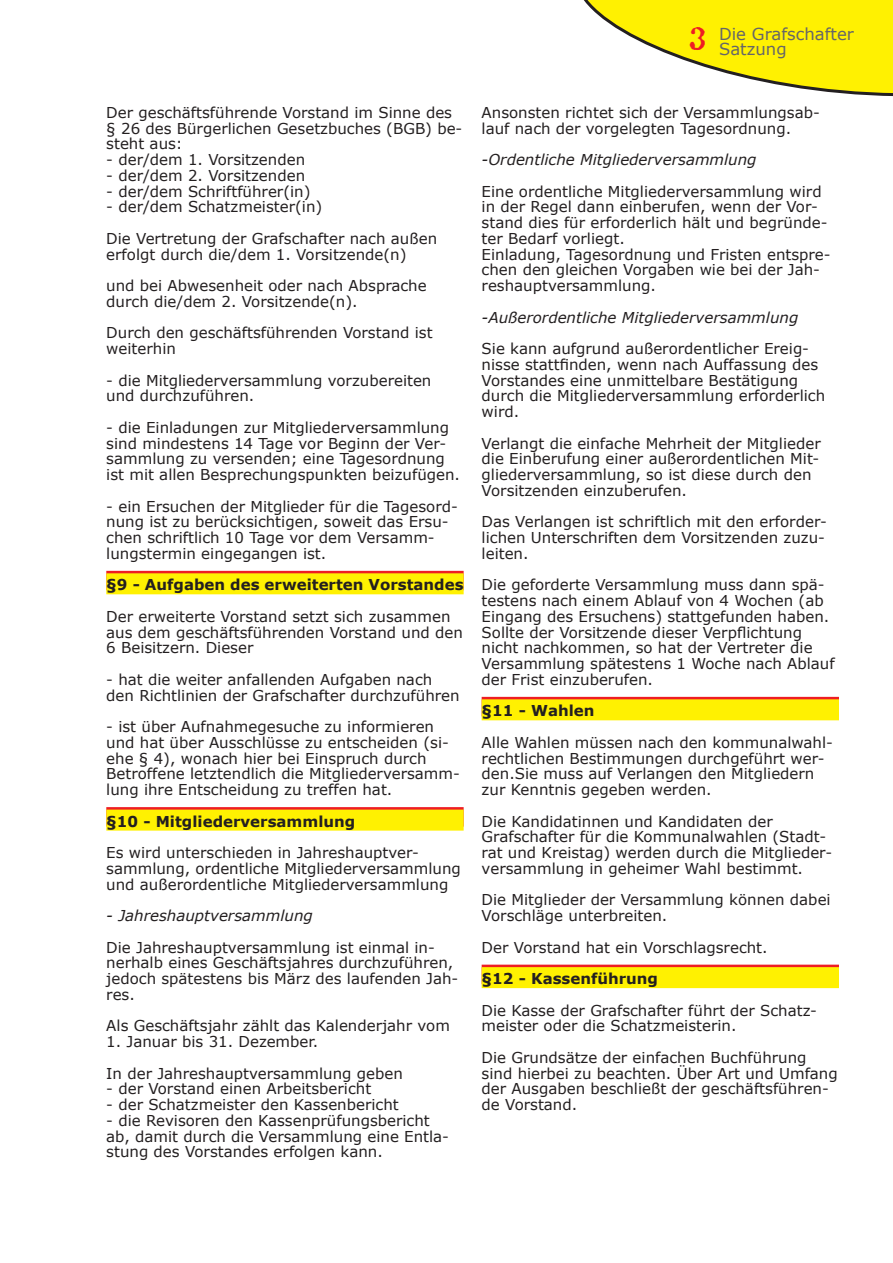
<style>
.page{position:relative;width:893px;height:1263px;background:#fff}
.page>*{position:absolute;margin:0;border:0;box-sizing:border-box;transform-origin:0 0}
.t1{font:16.5px/15px "Verdana";color:#656568}
.t2{font:15px/15.8px "Verdana";color:#231f20}
.t3{font:italic 15px "Verdana";color:#231f20}
.t4{font:700 15px "Verdana";color:#231f20}
.s1{font-family:"Attic";font-size:30px;color:#ee1d23}
</style>
<div class="page">
<svg style="left:584px;top:0;width:309px;height:96px"></svg>
<div style="left:106px;top:571px;width:358px;height:19px;background:#ee1d23"></div>
<div style="left:106px;top:573px;width:358px;height:21px;background:#fff101"></div>
<div style="left:106px;top:807px;width:358px;height:20px;background:linear-gradient(to right,#f46e15,#f46e15)"></div>
<div style="left:106px;top:810px;width:358px;height:21px;background:#fff101"></div>
<div style="left:482px;top:697px;width:357px;height:19px;background:#ee1d23"></div>
<div style="left:482px;top:699px;width:357px;height:21px;background:#fff101"></div>
<div style="left:482px;top:965px;width:357px;height:19px;background:#ee1d23"></div>
<div style="left:482px;top:967px;width:357px;height:21px;background:#fff101"></div>
<p class="t1" style="left:719px;top:26px;width:136px;text-indent:-30px"><span class="s1">3</span> Die Grafschafter<br>Satzung</p>
<p class="t2" style="left:106px;top:104px;width:358px">Der geschäftsführende Vorstand im Sinne des § 26 des Bürgerlichen Gesetzbuches (BGB) be&shy;steht aus:</p>
<p class="t2" style="left:106px;top:152px;width:200px">- der/dem 1. Vorsitzenden</p>
<p class="t2" style="left:106px;top:167px;width:200px">- der/dem 2. Vorsitzenden</p>
<p class="t2" style="left:106px;top:183px;width:206px">- der/dem Schriftführer(in)</p>
<p class="t2" style="left:106px;top:191px;width:332px;line-height:31.5px">- der/dem Schatzmeister(in)<br>Die Vertretung der Grafschafter nach außen</p>
<p class="t2" style="left:106px;top:238px;width:322px;line-height:31.5px">erfolgt durch die/dem 1. Vorsitzende(n) und bei Abwesenheit oder nach Absprache</p>
<p class="t2" style="left:106px;top:285px;width:328px;line-height:31.5px">durch die/dem 2. Vorsitzende(n).<br>Durch den geschäftsführenden Vorstand ist</p>
<p class="t2" style="left:106px;top:341px;width:71px">weiterhin</p>
<p class="t2" style="left:106px;top:372px;width:327px">- die Mitgliederversammlung vorzubereiten und durchzuführen.</p>
<p class="t2" style="left:106px;top:419px;width:355px">- die Einladungen zur Mitgliederversammlung sind mindestens 14 Tage vor Beginn der Ver&shy;sammlung zu versenden; eine Tagesordnung ist mit allen Besprechungspunkten beizufügen.</p>
<p class="t2" style="left:106px;top:498px;width:353px">- ein Ersuchen der Mitglieder für die Tagesord&shy;nung ist zu berücksichtigen, soweit das Ersu&shy;chen schriftlich 10 Tage vor dem Versamm&shy;lungstermin eingegangen ist.</p>
<p class="t4" style="left:106px;top:574px;width:359px">§9 - Aufgaben des erweiterten Vorstandes</p>
<p class="t2" style="left:106px;top:608px;width:358px">Der erweiterte Vorstand setzt sich zusammen aus dem geschäftsführenden Vorstand und den<br>6 Beisitzern. Dieser</p>
<p class="t2" style="left:106px;top:671px;width:355px">- hat die weiter anfallenden Aufgaben nach den Richtlinien der Grafschafter durchzuführen</p>
<p class="t2" style="left:106px;top:719px;width:355px">- ist über Aufnahmegesuche zu informieren und hat über Ausschlüsse zu entscheiden (si&shy;ehe § 4), wonach hier bei Einspruch durch Betroffene letztendlich die Mitgliederversamm&shy;lung ihre Entscheidung zu treffen hat.</p>
<p class="t4" style="left:106px;top:810px;width:251px">§10 - Mitgliederversammlung</p>
<p class="t2" style="left:106px;top:845px;width:356px">Es wird unterschieden in Jahreshauptver&shy;sammlung, ordentliche Mitgliederversammlung und außerordentliche Mitgliederversammlung</p>
<p class="t3" style="left:106px;top:905px;width:208px">- Jahreshauptversammlung</p>
<p class="t2" style="left:106px;top:939px;width:354px">Die Jahreshauptversammlung ist einmal in&shy;nerhalb eines Geschäftsjahres durchzuführen, jedoch spätestens bis März des laufenden Jah&shy;res.</p>
<p class="t2" style="left:106px;top:1018px;width:345px">Als Geschäftsjahr zählt das Kalenderjahr vom</p>
<p class="t2" style="left:106px;top:1026px;width:298px;line-height:31.5px">1. Januar bis 31. Dezember.<br>In der Jahreshauptversammlung geben</p>
<p class="t2" style="left:106px;top:1081px;width:266px">- der Vorstand einen Arbeitsbericht</p>
<p class="t2" style="left:106px;top:1097px;width:294px">- der Schatzmeister den Kassenbericht</p>
<p class="t2" style="left:106px;top:1112px;width:344px">- die Revisoren den Kassenprüfungsbericht ab, damit durch die Versammlung eine Entla&shy;stung des Vorstandes erfolgen kann.</p>
<p class="t2" style="left:482px;top:104px;width:340px">Ansonsten richtet sich der Versammlungsab&shy;lauf nach der vorgelegten Tagesordnung.</p>
<p class="t3" style="left:482px;top:149px;width:276px">-Ordentliche Mitgliederversammlung</p>
<p class="t2" style="left:482px;top:183px;width:350px">Eine ordentliche Mitgliederversammlung wird in der Regel dann einberufen, wenn der Vor&shy;stand dies für erforderlich hält und begründe&shy;ter Bedarf vorliegt.<br>Einladung, Tagesordnung und Fristen entspre&shy;chen den gleichen Vorgaben wie bei der Jah&shy;reshauptversammlung.</p>
<p class="t3" style="left:482px;top:307px;width:318px">-Außerordentliche Mitgliederversammlung</p>
<p class="t2" style="left:482px;top:341px;width:345px">Sie kann aufgrund außerordentlicher Ereig&shy;nisse stattfinden, wenn nach Auffassung des Vorstandes eine unmittelbare Bestätigung durch die Mitgliederversammlung erforderlich wird.</p>
<p class="t2" style="left:482px;top:435px;width:341px">Verlangt die einfache Mehrheit der Mitglieder die Einberufung einer außerordentlichen Mit&shy;gliederversammlung, so ist diese durch den Vorsitzenden einzuberufen.</p>
<p class="t2" style="left:482px;top:514px;width:347px">Das Verlangen ist schriftlich mit den erforder&shy;lichen Unterschriften dem Vorsitzenden zuzu&shy;leiten.</p>
<p class="t2" style="left:482px;top:577px;width:354px">Die geforderte Versammlung muss dann spä&shy;testens nach einem Ablauf von 4 Wochen (ab Eingang des Ersuchens) stattgefunden haben.<br>Sollte der Vorsitzende dieser Verpflichtung nicht nachkommen, so hat der Vertreter die Versammlung spätestens 1 Woche nach Ablauf der Frist einzuberufen.</p>
<p class="t4" style="left:482px;top:700px;width:114px">§11 - Wahlen</p>
<p class="t2" style="left:482px;top:734px;width:353px">Alle Wahlen müssen nach den kommunalwahl&shy;rechtlichen Bestimmungen durchgeführt wer&shy;den.Sie muss auf Verlangen den Mitgliedern zur Kenntnis gegeben werden.</p>
<p class="t2" style="left:482px;top:813px;width:352px">Die Kandidatinnen und Kandidaten der Grafschafter für die Kommunalwahlen (Stadt&shy;rat und Kreistag) werden durch die Mitglieder&shy;versammlung in geheimer Wahl bestimmt.</p>
<p class="t2" style="left:482px;top:892px;width:351px">Die Mitglieder der Versammlung können dabei<br>Vorschläge unterbreiten.</p>
<p class="t2" style="left:482px;top:939px;width:288px">Der Vorstand hat ein Vorschlagsrecht.</p>
<p class="t4" style="left:482px;top:968px;width:178px">§12 - Kassenführung</p>
<p class="t2" style="left:482px;top:1002px;width:337px">Die Kasse der Grafschafter führt der Schatz&shy;meister oder die Schatzmeisterin.</p>
<p class="t2" style="left:482px;top:1049px;width:358px">Die Grundsätze der einfachen Buchführung sind hierbei zu beachten. Über Art und Umfang der Ausgaben beschließt der geschäftsführen&shy;de Vorstand.</p>
</div>
